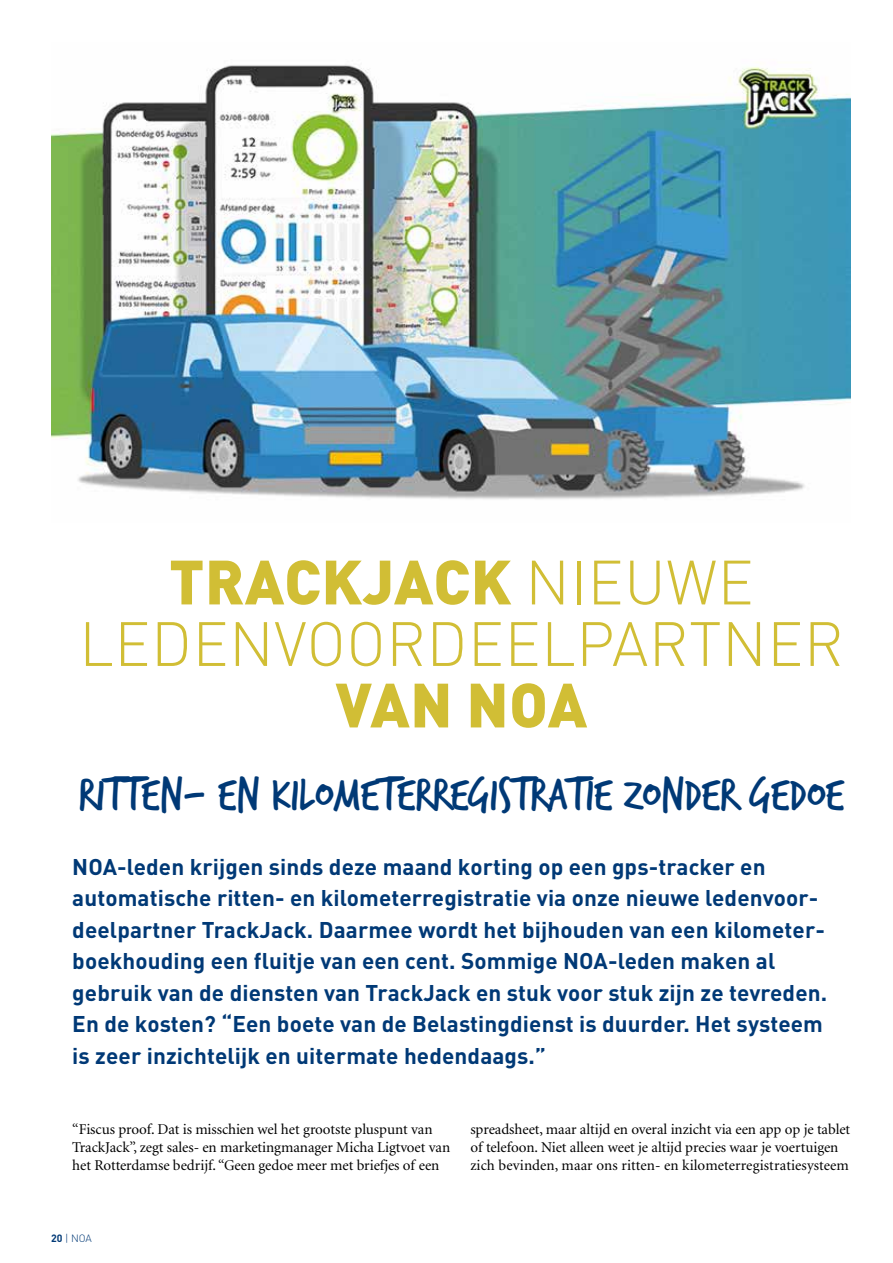
<style>
.page{position:relative;width:893px;height:1263px;background:#fff}
.page>*{position:absolute;margin:0;border:0;box-sizing:border-box;transform-origin:0 0}
.t1{font:300 61.5px/61.5px "DIN Pro";letter-spacing:.01em;color:#d1be35;text-align:center}
.t2{font:900 61.5px "DIN Pro";letter-spacing:.005em;color:#d1be35}
.t3{font:49.5px "Trash Hand";color:#003976}
.t4{font:700 22.5px/31.5px "DIN";letter-spacing:.005em;color:#003976}
.t5{font:15px/18px "Minion";letter-spacing:-.005em;color:#000}
.t6{font:300 10.5px "DIN Pro";color:#003976}
.s1{font-weight:900}
.s2{font-weight:700}
</style>
<div class="page">
<img style="left:51px;top:65px;width:799px;height:435px">
<h1 class="t1" style="left:79px;top:549px;width:766px"><span class="s1">TRACKJACK</span> NIEUWE<br>LEDENVOORDEELPARTNER</h1>
<h1 class="t2" style="left:336px;top:663px;width:253px">VAN NOA</h1>
<h2 class="t3" style="left:79px;top:770px;width:766px">RITTEN- EN KILOMETERREGISTRATIE ZONDER GEDOE</h2>
<p class="t4" style="left:72px;top:850px;width:756px">NOA-leden krijgen sinds deze maand korting op een gps-tracker en automatische ritten- en kilometerregistratie via onze nieuwe ledenvoor&shy;deelpartner TrackJack. Daarmee wordt het bijhouden van een kilometer&shy;boekhouding een fluitje van een cent. Sommige NOA-leden maken al gebruik van de diensten van TrackJack en stuk voor stuk zijn ze tevreden.<br>En de kosten? “Een boete van de Belastingdienst is duurder. Het systeem is zeer inzichtelijk en uitermate hedendaags.”</p>
<p class="t5" style="left:72px;top:1121px;width:379px">“Fiscus proof. Dat is misschien wel het grootste pluspunt van<br>TrackJack”, zegt sales- en marketingmanager Micha Ligtvoet van het Rotterdamse bedrijf. “Geen gedoe meer met briefjes of een</p>
<p class="t5" style="left:470px;top:1121px;width:381px">spreadsheet, maar altijd en overal inzicht via een app op je tablet of telefoon. Niet alleen weet je altijd precies waar je voertuigen zich bevinden, maar ons ritten- en kilometerregistratiesysteem</p>
<p class="t6" style="left:51px;top:1231px;width:42px"><span class="s2">20</span> | NOA</p>
</div>
